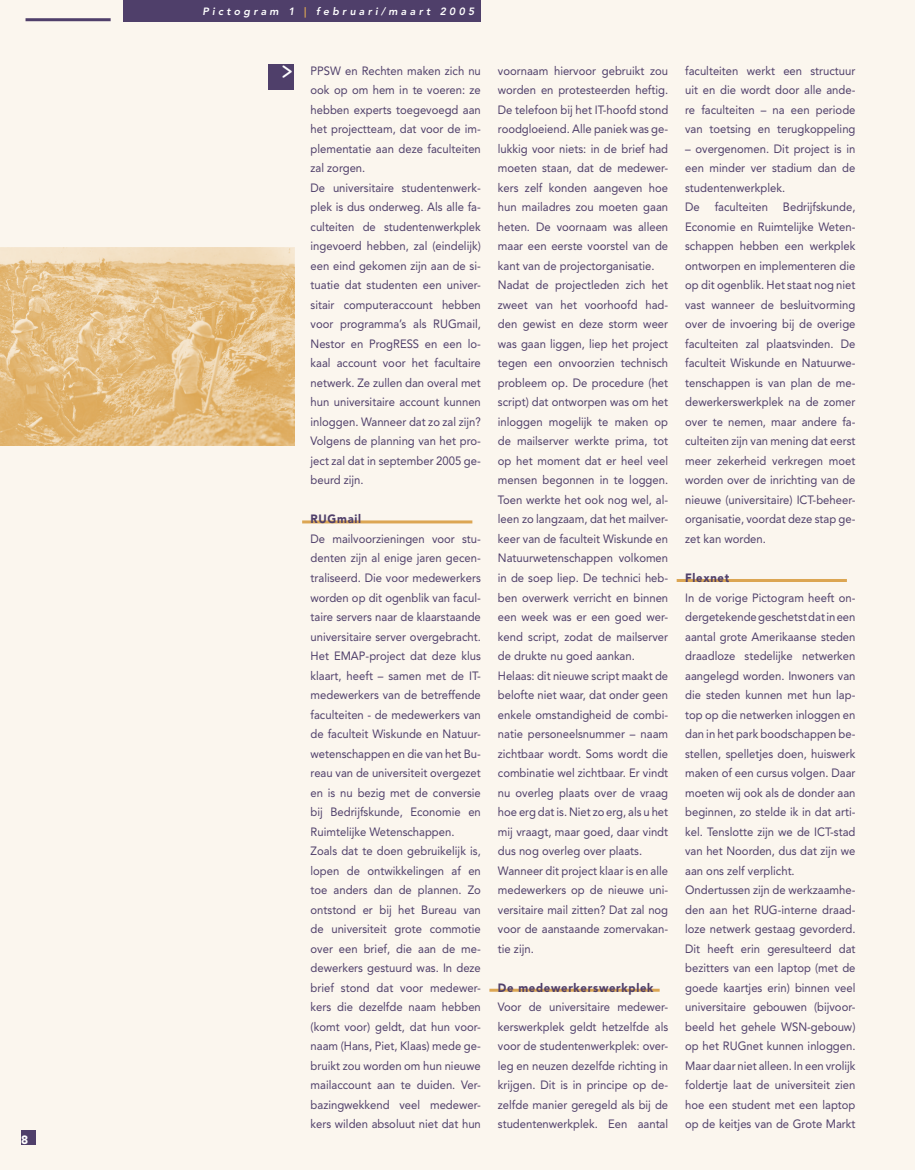
<style>
.page{position:relative;width:915px;height:1170px;background:#fff}
.page>*{position:absolute;margin:0;border:0;box-sizing:border-box;transform-origin:0 0}
.t1{font:12px/19.5px "Avenir";color:#4f3f6a;scale:.94 1}
.t2{font:900 12px "Avenir";letter-spacing:.06em;color:#4f3f6a;scale:.94 1}
.t3{font:900 12px "Avenir";color:#fff}
.t4{font:italic 800 10.5px "Avenir";letter-spacing:.31em;color:#fff}
.s1{font-style:normal;color:#dca653}
.s2{font-family:"OCRA Alternate";font-size:18px;color:#fff}
</style>
<div class="page">
<div style="left:0;top:0;width:914px;height:1169px;background:#fbf6ee"></div>
<hr style="left:302px;top:520px;width:170px;height:3px;background:#dca653">
<div style="left:268px;top:64px;width:25px;height:25px;background:#4f3f6a"></div>
<img style="left:0;top:247px;width:294px;height:198px">
<hr style="left:676px;top:579px;width:170px;height:3px;background:#dca653">
<hr style="left:489px;top:988px;width:170px;height:3px;background:#dca653">
<hr style="left:26px;top:18px;width:85px;height:3px;background:#4f3f6a">
<div style="left:123px;top:0;width:357px;height:21px;background:#4f3f6a"></div>
<div style="left:21px;top:1129px;width:15px;height:15px;background:#4f3f6a"></div>
<p class="t3" style="left:21px;top:1132px;width:9px">8</p>
<p class="t4" style="left:202px;top:5px;width:273px">Pictogram 1 <span class="s1">|</span> februari/maart 2005</p>
<p class="t1" style="left:310px;top:61px;width:183px;text-indent:-29px"><span class="s2">&gt;</span> PPSW en Rechten maken zich nu ook op om hem in te voeren: ze hebben experts toegevoegd aan het projectteam, dat voor de im&shy;plementatie aan deze faculteiten zal zorgen.<br>De universitaire studentenwerk&shy;plek is dus onderweg. Als alle fa&shy;culteiten de studentenwerkplek ingevoerd hebben, zal (eindelijk) een eind gekomen zijn aan de si&shy;tuatie dat studenten een univer&shy;sitair computeraccount hebben voor programma’s als RUGmail,<br>Nestor en ProgRESS en een lo&shy;kaal account voor het facultaire netwerk. Ze zullen dan overal met hun universitaire account kunnen inloggen. Wanneer dat zo zal zijn?<br>Volgens de planning van het pro&shy;ject zal dat in september 2005 ge&shy;beurd zijn.</p>
<p class="t2" style="left:310px;top:512px;width:55px">RUGmail</p>
<p class="t1" style="left:310px;top:529px;width:183px">De mailvoorzieningen voor stu&shy;denten zijn al enige jaren gecen&shy;traliseerd. Die voor medewerkers worden op dit ogenblik van facul&shy;taire servers naar de klaarstaande universitaire server overgebracht.<br>Het EMAP-project dat deze klus klaart, heeft – samen met de IT&shy;medewerkers van de betreffende faculteiten - de medewerkers van de faculteit Wiskunde en Natuur&shy;wetenschappen en die van het Bu&shy;reau van de universiteit overgezet en is nu bezig met de conversie bij Bedrijfskunde, Economie en<br>Ruimtelijke Wetenschappen.<br>Zoals dat te doen gebruikelijk is, lopen de ontwikkelingen af en toe anders dan de plannen. Zo ontstond er bij het Bureau van de universiteit grote commotie over een brief, die aan de me&shy;dewerkers gestuurd was. In deze brief stond dat voor medewer&shy;kers die dezelfde naam hebben (komt voor) geldt, dat hun voor&shy;naam (Hans, Piet, Klaas) mede ge&shy;bruikt zou worden om hun nieuwe mailaccount aan te duiden. Ver&shy;bazingwekkend veel medewer&shy;kers wilden absoluut niet dat hun</p>
<p class="t1" style="left:497px;top:61px;width:183px">voornaam hiervoor gebruikt zou worden en protesteerden heftig.<br>De telefoon bij het IT-hoofd stond roodgloeiend. Alle paniek was ge&shy;lukkig voor niets: in de brief had moeten staan, dat de medewer&shy;kers zelf konden aangeven hoe hun mailadres zou moeten gaan heten. De voornaam was alleen maar een eerste voorstel van de kant van de projectorganisatie.<br>Nadat de projectleden zich het zweet van het voorhoofd had&shy;den gewist en deze storm weer was gaan liggen, liep het project tegen een onvoorzien technisch probleem op. De procedure (het script) dat ontworpen was om het inloggen mogelijk te maken op de mailserver werkte prima, tot op het moment dat er heel veel mensen begonnen in te loggen.<br>Toen werkte het ook nog wel, al&shy;leen zo langzaam, dat het mailver&shy;keer van de faculteit Wiskunde en<br>Natuurwetenschappen volkomen in de soep liep. De technici heb&shy;ben overwerk verricht en binnen een week was er een goed wer&shy;kend script, zodat de mailserver de drukte nu goed aankan.<br>Helaas: dit nieuwe script maakt de belofte niet waar, dat onder geen enkele omstandigheid de combi&shy;natie personeelsnummer – naam zichtbaar wordt. Soms wordt die combinatie wel zichtbaar. Er vindt nu overleg plaats over de vraag hoe erg dat is. Niet zo erg, als u het mij vraagt, maar goed, daar vindt dus nog overleg over plaats.<br>Wanneer dit project klaar is en alle medewerkers op de nieuwe uni&shy;versitaire mail zitten? Dat zal nog voor de aanstaande zomervakan&shy;tie zijn.</p>
<p class="t2" style="left:497px;top:980px;width:167px">De medewerkerswerkplek</p>
<p class="t1" style="left:497px;top:997px;width:183px;text-align:justify">Voor de universitaire medewer&shy;kerswerkplek geldt hetzelfde als voor de studentenwerkplek: over&shy;leg en neuzen dezelfde richting in krijgen. Dit is in principe op de&shy;zelfde manier geregeld als bij de studentenwerkplek. Een aantal</p>
<p class="t1" style="left:685px;top:61px;width:183px;text-align:justify">faculteiten werkt een structuur uit en die wordt door alle ande&shy;re faculteiten – na een periode van toetsing en terugkoppeling</p>
<p class="t1" style="left:685px;top:139px;width:183px">– overgenomen. Dit project is in een minder ver stadium dan de studentenwerkplek.<br>De faculteiten Bedrijfskunde,<br>Economie en Ruimtelijke Weten&shy;schappen hebben een werkplek ontworpen en implementeren die op dit ogenblik. Het staat nog niet vast wanneer de besluitvorming over de invoering bij de overige faculteiten zal plaatsvinden. De faculteit Wiskunde en Natuurwe&shy;tenschappen is van plan de me&shy;dewerkerswerkplek na de zomer over te nemen, maar andere fa&shy;culteiten zijn van mening dat eerst meer zekerheid verkregen moet worden over de inrichting van de nieuwe (universitaire) ICT-beheer&shy;organisatie, voordat deze stap ge&shy;zet kan worden.</p>
<p class="t2" style="left:685px;top:570px;width:48px">Flexnet</p>
<p class="t1" style="left:685px;top:587px;width:183px">In de vorige Pictogram heeft on&shy;dergetekende geschetst dat in een aantal grote Amerikaanse steden draadloze stedelijke netwerken aangelegd worden. Inwoners van die steden kunnen met hun lap&shy;top op die netwerken inloggen en dan in het park boodschappen be&shy;stellen, spelletjes doen, huiswerk maken of een cursus volgen. Daar moeten wij ook als de donder aan beginnen, zo stelde ik in dat arti&shy;kel. Tenslotte zijn we de ICT-stad van het Noorden, dus dat zijn we aan ons zelf verplicht.<br>Ondertussen zijn de werkzaamhe&shy;den aan het RUG-interne draad&shy;loze netwerk gestaag gevorderd.<br>Dit heeft erin geresulteerd dat bezitters van een laptop (met de goede kaartjes erin) binnen veel universitaire gebouwen (bijvoor&shy;beeld het gehele WSN-gebouw) op het RUGnet kunnen inloggen.<br>Maar daar niet alleen. In een vrolijk foldertje laat de universiteit zien hoe een student met een laptop op de keitjes van de Grote Markt</p>
</div>
